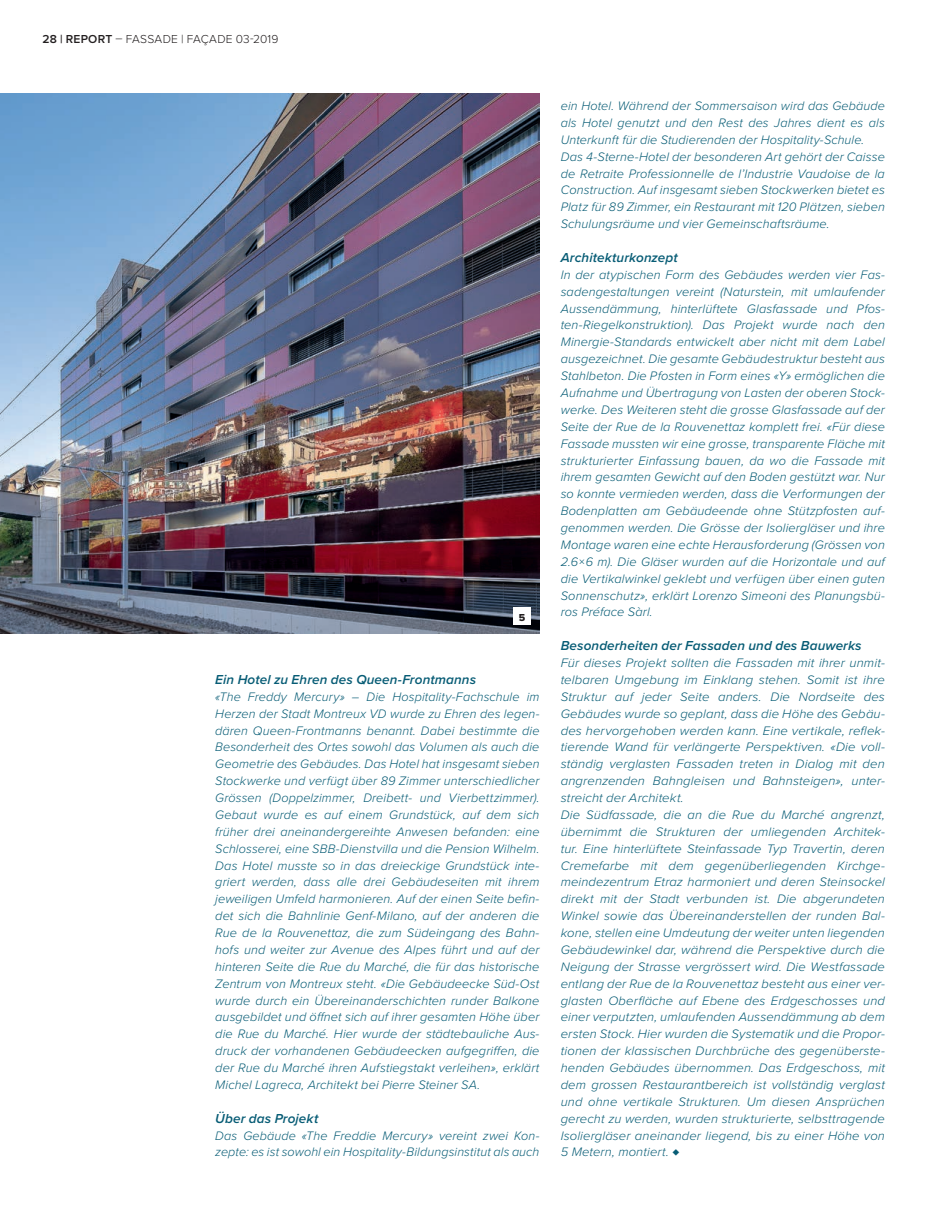
<style>
.page{position:relative;width:936px;height:1212px;background:#fff}
.page>*{position:absolute;margin:0;border:0;box-sizing:border-box;transform-origin:0 0}
.t1{font:italic 600 13.5px "Proxima Nova";letter-spacing:.01em;color:#075c75}
.t2{font:italic 300 12.75px/17px "Proxima Nova";letter-spacing:.01em;color:#075c75}
.t3{font:300 12px "Proxima Nova";letter-spacing:.02em;color:#231f20}
.t4{font:10.5px "Proxima Nova Extrabld";color:#231f20}
.s1{font-weight:600}
.s2{font-style:normal}
</style>
<div class="page">
<img style="left:0;top:93px;width:539px;height:540px">
<div style="left:513px;top:608px;width:17px;height:17px;background:#fff"></div>
<p class="t3" style="left:43px;top:31px;width:237px"><span class="s1">28 | REPORT</span> – FASSADE | FAÇADE 03-2019</p>
<p class="t4" style="left:518px;top:609px;width:8px">5</p>
<p class="t1" style="left:215px;top:669px;width:262px">Ein Hotel zu Ehren des Queen-Frontmanns</p>
<p class="t2" style="left:215px;top:687px;width:326px;text-align:justify">«The Freddy Mercury» – Die Hospitality-Fachschule im Herzen der Stadt Montreux VD wurde zu Ehren des legen&shy;dären Queen-Frontmanns benannt. Dabei bestimmte die Besonderheit des Ortes sowohl das Volumen als auch die Geometrie des Gebäudes. Das Hotel hat insgesamt sieben Stockwerke und verfügt über 89 Zimmer unterschiedlicher Grössen (Doppelzimmer, Dreibett- und Vierbettzimmer).<br>Gebaut wurde es auf einem Grundstück, auf dem sich früher drei aneinandergereihte Anwesen befanden: eine Schlosserei, eine SBB-Dienstvilla und die Pension Wilhelm.<br>Das Hotel musste so in das dreieckige Grundstück inte&shy;griert werden, dass alle drei Gebäudeseiten mit ihrem jeweiligen Umfeld harmonieren. Auf der einen Seite befin&shy;det sich die Bahnlinie Genf-Milano, auf der anderen die Rue de la Rouvenettaz, die zum Südeingang des Bahn&shy;hofs und weiter zur Avenue des Alpes führt und auf der hinteren Seite die Rue du Marché, die für das historische Zentrum von Montreux steht. «Die Gebäudeecke Süd-Ost wurde durch ein Übereinanderschichten runder Balkone ausgebildet und öffnet sich auf ihrer gesamten Höhe über die Rue du Marché. Hier wurde der städtebauliche Aus&shy;druck der vorhandenen Gebäudeecken aufgegriffen, die der Rue du Marché ihren Aufstiegstakt verleihen», erklärt Michel Lagreca, Architekt bei Pierre Steiner SA.</p>
<p class="t1" style="left:215px;top:1108px;width:105px">Über das Projekt</p>
<p class="t2" style="left:215px;top:1126px;width:326px">Das Gebäude «The Freddie Mercury» vereint zwei Kon&shy;zepte: es ist sowohl ein Hospitality-Bildungsinstitut als auch</p>
<p class="t2" style="left:560px;top:97px;width:326px">ein Hotel. Während der Sommersaison wird das Gebäude als Hotel genutzt und den Rest des Jahres dient es als Unterkunft für die Studierenden der Hospitality-Schule.<br>Das 4-Sterne-Hotel der besonderen Art gehört der Caisse de Retraite Professionnelle de l’Industrie Vaudoise de la Construction. Auf insgesamt sieben Stockwerken bietet es Platz für 89 Zimmer, ein Restaurant mit 120 Plätzen, sieben Schulungsräume und vier Gemeinschaftsräume.</p>
<p class="t1" style="left:560px;top:247px;width:119px">Architekturkonzept</p>
<p class="t2" style="left:560px;top:265px;width:326px;text-align:justify">In der atypischen Form des Gebäudes werden vier Fas&shy;sadengestaltungen vereint (Naturstein, mit umlaufender Aussendämmung, hinterlüftete Glasfassade und Pfos&shy;ten-Riegelkonstruktion). Das Projekt wurde nach den Minergie-Standards entwickelt aber nicht mit dem Label ausgezeichnet. Die gesamte Gebäudestruktur besteht aus Stahlbeton. Die Pfosten in Form eines «Y» ermöglichen die Aufnahme und Übertragung von Lasten der oberen Stock&shy;werke. Des Weiteren steht die grosse Glasfassade auf der Seite der Rue de la Rouvenettaz komplett frei. «Für diese Fassade mussten wir eine grosse, transparente Fläche mit strukturierter Einfassung bauen, da wo die Fassade mit ihrem gesamten Gewicht auf den Boden gestützt war. Nur so konnte vermieden werden, dass die Verformungen der Bodenplatten am Gebäudeende ohne Stützpfosten auf&shy;genommen werden. Die Grösse der Isoliergläser und ihre Montage waren eine echte Herausforderung (Grössen von 2.6 <span class="s2">×</span> 6 m). Die Gläser wurden auf die Horizontale und auf die Vertikalwinkel geklebt und verfügen über einen guten Sonnenschutz», erklärt Lorenzo Simeoni des Planungsbü&shy;ros Préface Sàrl.</p>
<p class="t1" style="left:560px;top:635px;width:302px">Besonderheiten der Fassaden und des Bauwerks</p>
<p class="t2" style="left:560px;top:653px;width:326px">Für dieses Projekt sollten die Fassaden mit ihrer unmit&shy;telbaren Umgebung im Einklang stehen. Somit ist ihre Struktur auf jeder Seite anders. Die Nordseite des Gebäudes wurde so geplant, dass die Höhe des Gebäu&shy;des hervorgehoben werden kann. Eine vertikale, reflek&shy;tierende Wand für verlängerte Perspektiven. «Die voll&shy;ständig verglasten Fassaden treten in Dialog mit den angrenzenden Bahngleisen und Bahnsteigen», unter&shy;streicht der Architekt.<br>Die Südfassade, die an die Rue du Marché angrenzt, übernimmt die Strukturen der umliegenden Architek&shy;tur. Eine hinterlüftete Steinfassade Typ Travertin, deren Cremefarbe mit dem gegenüberliegenden Kirchge&shy;meindezentrum Etraz harmoniert und deren Steinsockel direkt mit der Stadt verbunden ist. Die abgerundeten Winkel sowie das Übereinanderstellen der runden Bal&shy;kone, stellen eine Umdeutung der weiter unten liegenden Gebäudewinkel dar, während die Perspektive durch die Neigung der Strasse vergrössert wird. Die Westfassade entlang der Rue de la Rouvenettaz besteht aus einer ver&shy;glasten Oberfläche auf Ebene des Erdgeschosses und einer verputzten, umlaufenden Aussendämmung ab dem ersten Stock. Hier wurden die Systematik und die Propor&shy;tionen der klassischen Durchbrüche des gegenüberste&shy;henden Gebäudes übernommen. Das Erdgeschoss, mit dem grossen Restaurantbereich ist vollständig verglast und ohne vertikale Strukturen. Um diesen Ansprüchen gerecht zu werden, wurden strukturierte, selbsttragende Isoliergläser aneinander liegend, bis zu einer Höhe von 5 Metern, montiert. ♦</p>
</div>
